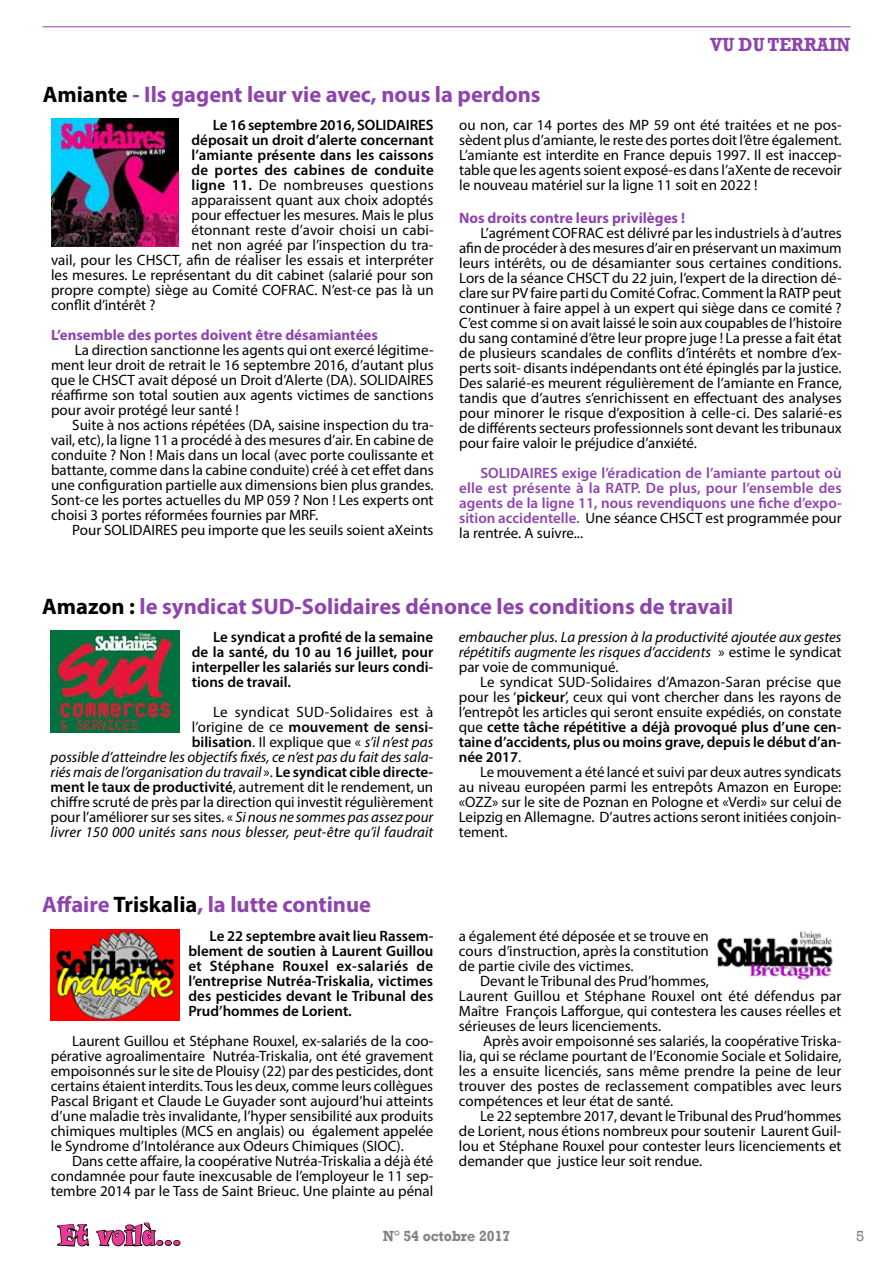
<style>
.page{position:relative;width:893px;height:1263px;background:#fff}
.page>*{position:absolute;margin:0;border:0;box-sizing:border-box;transform-origin:0 0}
.t1{font:28.2px "Snap ITC";letter-spacing:.01em;color:#ed3995;scale:.73 1}
.t2{font:700 22.5px "Myriad Pro";color:#8e44ad}
.t3{font:700 19.5px "Rockwell";color:#8e44ad;scale:.9 1}
.t4{font:15px/15px "Myriad Pro";color:#000;text-align:justify}
.t5{font:italic 15px/15px "Myriad Pro";color:#000;text-align:right}
.t6{font:600 15px/15px "Myriad Pro";color:#000;text-align:justify}
.t7{font:600 15px/15px "Myriad Pro";color:#8e44ad;text-align:justify}
.t8{font:700 15px "Myriad Pro";color:#8e44ad}
.t9{font:15px "Myriad Pro";letter-spacing:.02em;color:#000}
.t10{font:700 15px "Rockwell";color:#808285;scale:.95 1}
.t11{font:15px "Rockwell";color:#808285}
.s1{color:#000}
.s2{font-weight:600}
.s3{font-weight:400;color:#000}
.s4{font-style:normal}
.s5{font-weight:600;font-style:normal}
</style>
<div class="page">
<svg style="left:57px;top:1222px;width:124px;height:25px"></svg>
<hr style="left:43px;top:27px;width:807px;height:1px;background:#8e44ad">
<img style="left:51px;top:119px;width:128px;height:128px">
<img style="left:51px;top:929px;width:129px;height:92px">
<img style="left:717px;top:931px;width:116px;height:49px">
<img style="left:51px;top:631px;width:128px;height:102px">
<h2 class="t2" style="left:43px;top:80px;width:499px"><span class="s1">Amiante</span> - Ils gagent leur vie avec, nous la perdons</h2>
<h3 class="t3" style="left:710px;top:33px;width:154px">VU DU TERRAIN</h3>
<p class="t6" style="left:213px;top:117px;width:222px">Le 16 septembre 2016, SOLIDAIRES</p>
<p class="t6" style="left:192px;top:132px;width:244px">déposait un droit d’alerte concernant</p>
<p class="t6" style="left:192px;top:147px;width:244px">l’amiante présente dans les caissons</p>
<p class="t6" style="left:192px;top:162px;width:244px">de portes des cabines de conduite</p>
<p class="t9" style="left:192px;top:176px;width:244px"><span class="s2">ligne 11.</span> De nombreuses questions</p>
<p class="t4" style="left:192px;top:192px;width:243px">apparaissent quant aux choix adoptés</p>
<p class="t4" style="left:192px;top:207px;width:244px">pour effectuer les mesures. Mais le plus</p>
<p class="t4" style="left:192px;top:222px;width:244px">étonnant reste d’avoir choisi un cabi-</p>
<p class="t4" style="left:192px;top:237px;width:243px">net non agréé par l’inspection du tra-</p>
<p class="t4" style="left:51px;top:252px;width:384px">vail, pour les CHSCT, afin de réaliser les essais et interpréter</p>
<p class="t4" style="left:51px;top:267px;width:384px">les mesures. Le représentant du dit cabinet (salarié pour son</p>
<p class="t4" style="left:51px;top:282px;width:384px">propre compte) siège au Comité COFRAC. N’est-ce pas là un</p>
<p class="t4" style="left:51px;top:297px;width:106px">conflit d’intérêt ?</p>
<p class="t8" style="left:51px;top:325px;width:329px">L’ensemble des portes doivent être désamiantées</p>
<p class="t4" style="left:51px;top:342px;width:384px;text-indent:24px">La direction sanctionne les agents qui ont exercé légitime&shy;ment leur droit de retrait le 16 septembre 2016, d’autant plus que le CHSCT avait déposé un Droit d’Alerte (DA). SOLIDAIRES réaffirme son total soutien aux agents victimes de sanctions pour avoir protégé leur santé !</p>
<p class="t4" style="left:51px;top:417px;width:384px;text-indent:21px">Suite à nos actions répétées (DA, saisine inspection du tra&shy;vail, etc), la ligne 11 a procédé à des mesures d’air. En cabine de conduite ? Non ! Mais dans un local (avec porte coulissante et battante, comme dans la cabine conduite) créé à cet effet dans une configuration partielle aux dimensions bien plus grandes.<br>Sont-ce les portes actuelles du MP 059 ? Non ! Les experts ont choisi 3 portes réformées fournies par MRF.</p>
<p class="t4" style="left:72px;top:522px;width:363px">Pour SOLIDAIRES peu importe que les seuils soient aXeints</p>
<p class="t4" style="left:459px;top:117px;width:384px">ou non, car 14 portes des MP 59 ont été traitées et ne pos&shy;sèdent plus d’amiante, le reste des portes doit l’être également.<br>L’amiante est interdite en France depuis 1997. Il est inaccep&shy;table que les agents soient exposé-es dans l’aXente de recevoir le nouveau matériel sur la ligne 11 soit en 2022 !</p>
<p class="t8" style="left:459px;top:208px;width:227px">Nos droits contre leurs privilèges !</p>
<p class="t4" style="left:459px;top:225px;width:384px;text-indent:21px">L’agrément COFRAC est délivré par les industriels à d’autres afin de procéder à des mesures d’air en préservant un maximum leurs intérêts, ou de désamianter sous certaines conditions.<br>Lors de la séance CHSCT du 22 juin, l’expert de la direction dé&shy;clare sur PV faire parti du Comité Cofrac. Comment la RATP peut continuer à faire appel à un expert qui siège dans ce comité ?<br>C’est comme si on avait laissé le soin aux coupables de l’histoire du sang contaminé d’être leur propre juge ! La presse a fait état de plusieurs scandales de conflits d’intérêts et nombre d’ex&shy;perts soit- disants indépendants ont été épinglés par la justice.<br>Des salarié-es meurent régulièrement de l’amiante en France, tandis que d’autres s’enrichissent en effectuant des analyses pour minorer le risque d’exposition à celle-ci. Des salarié-es de différents secteurs professionnels sont devant les tribunaux pour faire valoir le préjudice d’anxiété.</p>
<p class="t7" style="left:459px;top:465px;width:384px;text-indent:21px">SOLIDAIRES exige l’éradication de l’amiante partout où elle est présente à la RATP. De plus, pour l’ensemble des agents de la ligne 11, nous revendiquons une fiche d’expo&shy;sition accidentelle. <span class="s3">Une séance CHSCT est programmée pour la rentrée. A suivre...</span></p>
<h2 class="t2" style="left:42px;top:591px;width:693px"><span class="s1">Amazon :</span> le syndicat SUD-Solidaires dénonce les conditions de travail</h2>
<p class="t6" style="left:192px;top:629px;width:243px;text-indent:21px">Le syndicat a profité de la semaine de la santé, du 10 au 16 juillet, pour interpeller les salariés sur leurs condi&shy;tions de travail.</p>
<p class="t5" style="left:51px;top:704px;width:384px"><span class="s4">Le syndicat SUD-Solidaires est à<br>l’origine de ce</span> <span class="s5">mouvement de sensi-<br>bilisation</span><span class="s4">. Il explique que «</span> s’il n’est pas<br>possible d’atteindre les objectifs fixés, ce n’est pas du fait des sala&shy;riés mais de l’organisation du travail <span class="s4">».</span> <span class="s5">Le syndicat cible directe&shy;ment le taux de productivité</span><span class="s4">, autrement dit le rendement, un chiffre scruté de près par la direction qui investit régulièrement pour l’améliorer sur ses sites. «</span> Si nous ne sommes pas assez pour livrer 150 000 unités sans nous blesser, peut-être qu’il faudrait</p>
<p class="t5" style="left:459px;top:629px;width:384px;text-align:justify">embaucher plus. La pression à la productivité ajoutée aux gestes répétitifs augmente les risques d’accidents <span class="s4">» estime le syndicat par voie de communiqué.</span></p>
<p class="t4" style="left:459px;top:674px;width:384px;text-indent:21px">Le syndicat SUD-Solidaires d’Amazon-Saran précise que pour les ‘<span class="s2">pickeur</span>’, ceux qui vont chercher dans les rayons de l’entrepôt les articles qui seront ensuite expédiés, on constate que <span class="s2">cette tâche répétitive a déjà provoqué plus d’une cen&shy;taine d’accidents, plus ou moins grave, depuis le début d’an&shy;née 2017</span>.</p>
<p class="t4" style="left:459px;top:764px;width:384px;text-indent:21px">Le mouvement a été lancé et suivi par deux autres syndicats au niveau européen parmi les entrepôts Amazon en Europe: «OZZ» sur le site de Poznan en Pologne et «Verdi» sur celui de Leipzig en Allemagne. D’autres actions seront initiées conjoin&shy;tement.</p>
<h2 class="t2" style="left:42px;top:890px;width:330px">Affaire <span class="s1">Triskalia</span>, la lutte continue</h2>
<p class="t6" style="left:188px;top:928px;width:246px;text-indent:21px">Le 22 septembre avait lieu Rassem&shy;blement de soutien à Laurent Guillou et Stéphane Rouxel ex-salariés de l’entreprise Nutréa-Triskalia, victimes des pesticides devant le Tribunal des Prud’hommes de Lorient.</p>
<p class="t4" style="left:51px;top:1033px;width:384px;text-indent:21px">Laurent Guillou et Stéphane Rouxel, ex-salariés de la coo&shy;pérative agroalimentaire Nutréa-Triskalia, ont été gravement empoisonnés sur le site de Plouisy (22) par des pesticides, dont certains étaient interdits. Tous les deux, comme leurs collègues Pascal Brigant et Claude Le Guyader sont aujourd’hui atteints d’une maladie très invalidante, l’hyper sensibilité aux produits chimiques multiples (MCS en anglais) ou également appelée le Syndrome d’Intolérance aux Odeurs Chimiques (SIOC).</p>
<p class="t4" style="left:51px;top:1153px;width:384px;text-indent:21px">Dans cette affaire, la coopérative Nutréa-Triskalia a déjà été condamnée pour faute inexcusable de l’employeur le 11 sep&shy;tembre 2014 par le Tass de Saint Brieuc. Une plainte au pénal</p>
<p class="t4" style="left:459px;top:928px;width:251px">a également été déposée et se trouve en cours d’instruction, après la constitution de partie civile des victimes.</p>
<p class="t4" style="left:459px;top:973px;width:384px;text-align:left;text-indent:21px">Devant le Tribunal des Prud’hommes,<br>Laurent Guillou et Stéphane Rouxel ont été défendus par Maître François Lafforgue, qui contestera les causes réelles et sérieuses de leurs licenciements.</p>
<p class="t4" style="left:459px;top:1033px;width:384px;text-indent:24px">Après avoir empoisonné ses salariés, la coopérative Triska&shy;lia, qui se réclame pourtant de l’Economie Sociale et Solidaire, les a ensuite licenciés, sans même prendre la peine de leur trouver des postes de reclassement compatibles avec leurs compétences et leur état de santé.</p>
<p class="t4" style="left:459px;top:1108px;width:384px;text-indent:21px">Le 22 septembre 2017, devant le Tribunal des Prud’hommes de Lorient, nous étions nombreux pour soutenir Laurent Guil&shy;lou et Stéphane Rouxel pour contester leurs licenciements et demander que justice leur soit rendue.</p>
<h1 class="t1" style="left:59px;top:1217px;width:169px">Et voilà...</h1>
<p class="t10" style="left:383px;top:1227px;width:136px">N° 54 OCTOBRE 2017</p>
<p class="t11" style="left:856px;top:1227px;width:10px">5</p>
</div>
